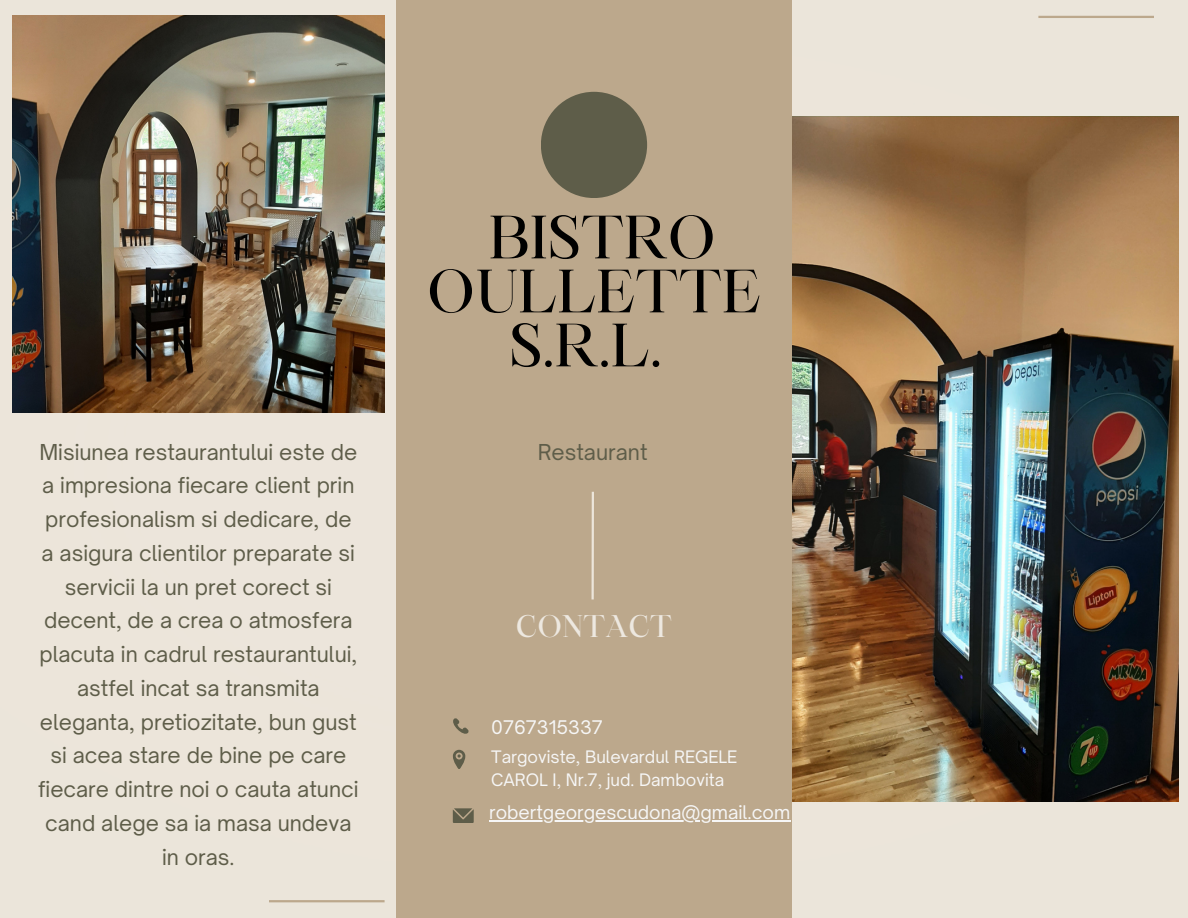
<style>
.page{position:relative;width:1188px;height:918px;background:#ece5da}
.page>*{position:absolute;margin:0;border:0;box-sizing:border-box;transform-origin:0 0}
.t1{font:58.5px/54px "Maharlika";color:#000;text-align:center}
.t2{font:30px "Maharlika";color:#ede8e0}
.t3{font:21px/33.8px "Open Sauce One";color:#5e5d49;text-align:center}
.t4{font:18px "Open Sauce One";color:#f6f6f6}
.t5{font:16.5px/22.5px "Open Sauce One";color:#f6f6f6}
</style>
<div class="page">
<img style="left:12px;top:16px;width:373px;height:397px">
<div style="left:396px;top:0;width:396px;height:918px;background:#bca88c"></div>
<div style="left:541px;top:92px;width:106px;height:106px;background:#5e5d49;border-radius:50%"></div>
<svg style="left:453px;top:718px;width:15px;height:16px"></svg>
<svg style="left:453px;top:750px;width:12px;height:19px"></svg>
<svg style="left:453px;top:808px;width:21px;height:15px"></svg>
<hr style="left:592px;top:492px;width:2px;height:107px;background:#ece5da">
<hr style="left:269px;top:900px;width:116px;height:2px;background:#bca88c">
<hr style="left:1038px;top:16px;width:116px;height:2px;background:#bca88c">
<img style="left:792px;top:116px;width:387px;height:685px">
<hr style="left:489px;top:821px;width:301px;height:1px;background:#f6f6f6">
<h3 class="t3" style="left:38px;top:435px;width:322px">Misiunea restaurantului este de a impresiona fiecare client prin profesionalism si dedicare, de a asigura clientilor preparate si servicii la un pret corect si decent, de a crea o atmosfera placuta in cadrul restaurantului, astfel incat sa transmita eleganta, pretiozitate, bun gust si acea stare de bine pe care fiecare dintre noi o cauta atunci cand alege sa ia masa undeva in oras.</h3>
<h3 class="t1" style="left:427px;top:216px;width:335px">BISTRO<br>OULLETTE<br>S.R.L.</h3>
<p class="t3" style="left:538px;top:435px;width:111px">Restaurant</p>
<h1 class="t2" style="left:516px;top:614px;width:158px">CONTACT</h1>
<h2 class="t4" style="left:491px;top:716px;width:113px">0767315337</h2>
<p class="t5" style="left:491px;top:746px;width:248px">Targoviste, Bulevardul REGELE<br>CAROL I, Nr.7, jud. Dambovita</p>
<p class="t4" style="left:489px;top:801px;width:303px">robertgeorgescudona@gmail.com</p>
</div>
